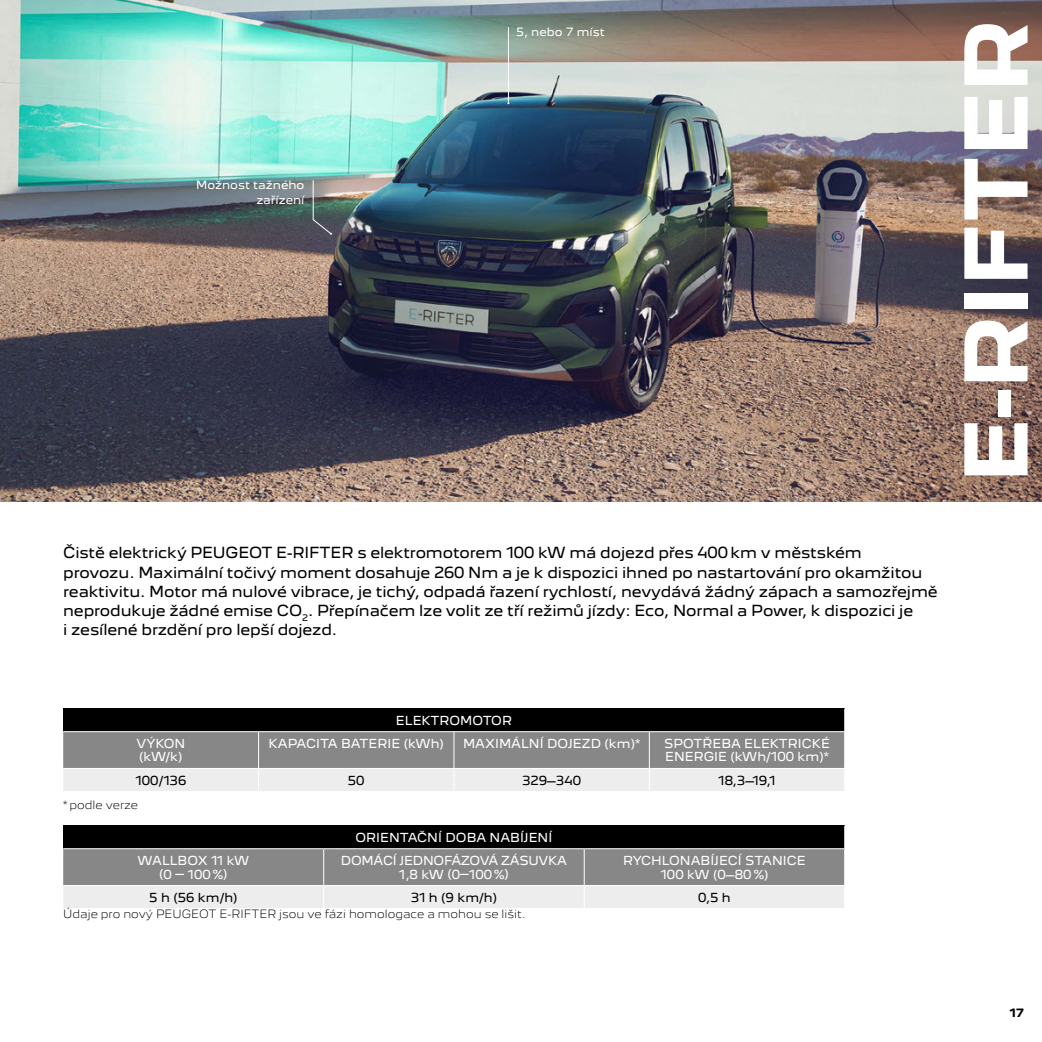
<style>
.page{position:relative;width:1042px;height:1042px;background:#fff}
.page>*{position:absolute;margin:0;border:0;box-sizing:border-box;transform-origin:0 0}
.t1{font:700 78.75px "Peugeot New";color:#fff}
.t2{font:14px/19.2px "Peugeot New";letter-spacing:-.01em;color:#000}
.t3{font:11.38px/13.7px "Peugeot New";color:#fff}
.t4{font:11.38px "Peugeot New";color:#000}
.t5{font:11.38px/13.7px "Peugeot New";letter-spacing:-.02em;color:#fff;text-align:center}
.t6{font:300 10.5px "Peugeot New";color:#000}
.t7{font:10.5px/15.8px "Peugeot New";color:#fff;text-align:right}
.t8{font:700 10.5px "Peugeot New";color:#000}
</style>
<div class="page">
<img style="left:0;top:0;width:1042px;height:501px">
<svg style="left:313px;top:180px;width:19px;height:55px"></svg>
<hr style="left:508px;top:27px;width:1px;height:76px;background:#fff">
<svg style="left:63px;top:708px;width:782px;height:83px;background:#7f7f7f"></svg>
<svg style="left:63px;top:825px;width:782px;height:83px;background:#7f7f7f"></svg>
<hr style="left:844px;top:849px;width:1px;height:36px;background:#fff">
<p class="t7" style="left:196px;top:176px;width:110px">Možnost tažného zařízení</p>
<p class="t7" style="left:516px;top:23px;width:90px">5, nebo 7 míst</p>
<h1 class="t1" style="left:931px;top:483px;width:464px;rotate:-90deg">E-RIFTER</h1>
<p class="t2" style="left:63px;top:542px;width:876px">Čistě elektrický PEUGEOT E-RIFTER s elektromotorem 100 kW má dojezd přes 400 km v městském<br>provozu. Maximální točivý moment dosahuje 260 Nm a je k dispozici ihned po nastartování pro okamžitou reaktivitu. Motor má nulové vibrace, je tichý, odpadá řazení rychlostí, nevydává žádný zápach a samozřejmě neprodukuje žádné emise CO<sub>2</sub>. Přepínačem lze volit ze tří režimů jízdy: Eco, Normal a Power, k dispozici je<br>i zesílené brzdění pro lepší dojezd.</p>
<p class="t3" style="left:396px;top:712px;width:117px">ELEKTROMOTOR</p>
<p class="t3" style="left:136px;top:735px;width:50px">VÝKON (kW/k)</p>
<p class="t3" style="left:269px;top:735px;width:177px">KAPACITA BATERIE (kWh)</p>
<p class="t3" style="left:463px;top:735px;width:179px">MAXIMÁLNÍ DOJEZD (km)*</p>
<p class="t3" style="left:664px;top:735px;width:167px">SPOTŘEBA ELEKTRICKÉ<br>ENERGIE (kWh/100 km)*</p>
<p class="t4" style="left:135px;top:771px;width:52px">100/136</p>
<p class="t4" style="left:348px;top:771px;width:18px">50</p>
<p class="t4" style="left:522px;top:771px;width:60px">329–340</p>
<p class="t4" style="left:718px;top:771px;width:59px">18,3–19,1</p>
<p class="t6" style="left:63px;top:796px;width:76px">* podle verze</p>
<p class="t3" style="left:355px;top:829px;width:198px">ORIENTAČNÍ DOBA NABÍJENÍ</p>
<p class="t3" style="left:137px;top:852px;width:113px;text-align:center">WALLBOX 11 kW (0 – 100 %)</p>
<p class="t5" style="left:341px;top:852px;width:228px">DOMÁCÍ JEDNOFÁZOVÁ ZÁSUVKA<br>1,8 kW (0–100 %)</p>
<p class="t3" style="left:623px;top:852px;width:184px;text-align:center">RYCHLONABÍJECÍ STANICE<br>100 kW (0–80 %)</p>
<p class="t4" style="left:149px;top:888px;width:90px">5 h (56 km/h)</p>
<p class="t4" style="left:411px;top:888px;width:88px">31 h (9 km/h)</p>
<p class="t4" style="left:698px;top:888px;width:34px">0,5 h</p>
<p class="t6" style="left:63px;top:905px;width:464px">Údaje pro nový PEUGEOT E-RIFTER jsou ve fázi homologace a mohou se lišit.</p>
<p class="t8" style="left:1009px;top:1004px;width:16px">17</p>
</div>
